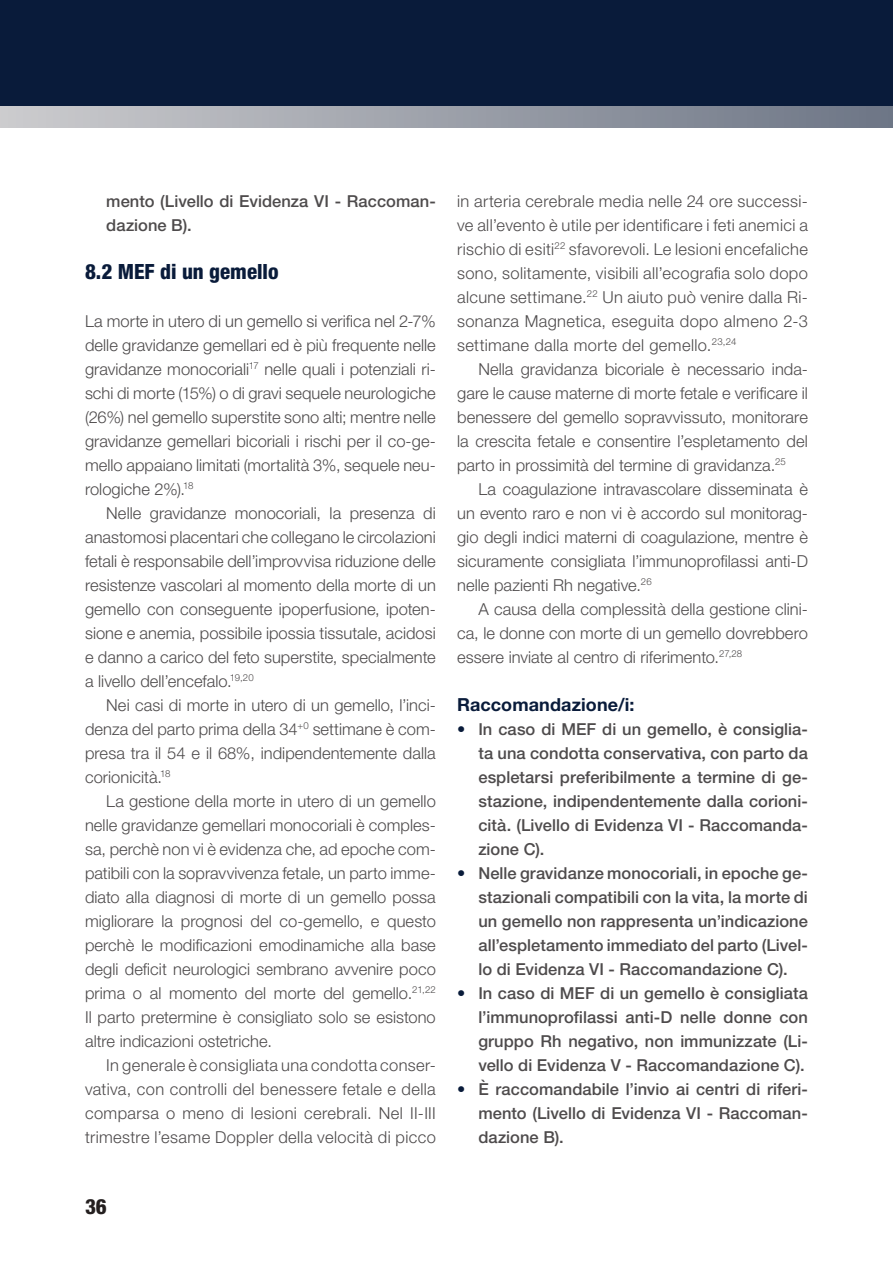
<style>
.page{position:relative;width:893px;height:1263px;background:#fff}
.page>*{position:absolute;margin:0;border:0;box-sizing:border-box;transform-origin:0 0}
.t1{font:800 condensed 21px "Helvetica Neue LT Std";color:#091b3a}
.t2{font:800 condensed 21px "Helvetica Neue LT Std";color:#241f1f}
.t3{font:700 18px "Helvetica Neue LT Std";letter-spacing:.005em;color:#091b3a}
.t4{font:300 16.5px/24px "Helvetica Neue LT Std";color:#4e4b4c;text-align:justify}
.t5{font:500 16.5px/24px "Helvetica Neue LT Std";letter-spacing:.005em;color:#4e4b4c;text-align:justify}
.s1{color:#091b3a}
</style>
<div class="page">
<div style="left:0;top:0;width:893px;height:128px;background:#091b3a"></div>
<div style="left:0;top:106px;width:893px;height:22px;background:linear-gradient(to right,#ccccce,#6d7586)"></div>
<p class="t5" style="left:106px;top:189px;width:331px">mento (Livello di Evidenza VI - Raccoman&shy;dazione B).</p>
<p class="t1" style="left:85px;top:258px;width:195px">8.2 MEF di un gemello</p>
<p class="t4" style="left:85px;top:309px;width:352px">La morte in utero di un gemello si verifica nel 2‐7% delle gravidanze gemellari ed è più frequente nelle gravidanze monocoriali<sup>17</sup> nelle quali i potenziali ri‑ schi di morte (15%) o di gravi sequele neurologiche (26%) nel gemello superstite sono alti; mentre nelle gravidanze gemellari bicoriali i rischi per il co‐ge‑ mello appaiano limitati (mortalità 3%, sequele neu‑ rologiche 2%).<sup>18</sup></p>
<p class="t4" style="left:85px;top:501px;width:352px;text-indent:21px">Nelle gravidanze monocoriali, la presenza di anastomosi placentari che collegano le circolazioni fetali è responsabile dell’improvvisa riduzione delle resistenze vascolari al momento della morte di un gemello con conseguente ipoperfusione, ipoten‑ sione e anemia, possibile ipossia tissutale, acidosi e danno a carico del feto superstite, specialmente a livello dell’encefalo.<sup>19,20</sup></p>
<p class="t4" style="left:85px;top:693px;width:352px;text-indent:21px">Nei casi di morte in utero di un gemello, l’inci‑ denza del parto prima della 34<sup>+0</sup> settimane è com‑ presa tra il 54 e il 68%, indipendentemente dalla corionicità.<sup>18</sup></p>
<p class="t4" style="left:85px;top:789px;width:352px;text-indent:21px">La gestione della morte in utero di un gemello nelle gravidanze gemellari monocoriali è comples‑ sa, perchè non vi è evidenza che, ad epoche com‑ patibili con la sopravvivenza fetale, un parto imme‑ diato alla diagnosi di morte di un gemello possa migliorare la prognosi del co‐gemello, e questo perchè le modificazioni emodinamiche alla base degli deficit neurologici sembrano avvenire poco prima o al momento del morte del gemello.<sup>21,22<br></sup>Il parto pretermine è consigliato solo se esistono altre indicazioni ostetriche.</p>
<p class="t4" style="left:85px;top:1053px;width:352px;text-indent:21px">In generale è consigliata una condotta conser‑ vativa, con controlli del benessere fetale e della comparsa o meno di lesioni cerebrali. Nel II‐III trimestre l’esame Doppler della velocità di picco</p>
<p class="t2" style="left:85px;top:1194px;width:23px">36</p>
<p class="t4" style="left:457px;top:189px;width:352px">in arteria cerebrale media nelle 24 ore successi‑ ve all’evento è utile per identificare i feti anemici a rischio di esiti<sup>22</sup> sfavorevoli. Le lesioni encefaliche sono, solitamente, visibili all’ecografia solo dopo alcune settimane.<sup>22</sup> Un aiuto può venire dalla Ri‑ sonanza Magnetica, eseguita dopo almeno 2‐3 settimane dalla morte del gemello.<sup>23,24</sup></p>
<p class="t4" style="left:457px;top:357px;width:352px;text-indent:21px">Nella gravidanza bicoriale è necessario inda‑ gare le cause materne di morte fetale e verificare il benessere del gemello sopravvissuto, monitorare la crescita fetale e consentire l’espletamento del parto in prossimità del termine di gravidanza.<sup>25</sup></p>
<p class="t4" style="left:457px;top:477px;width:352px;text-align:left;text-indent:21px">La coagulazione intravascolare disseminata è un evento raro e non vi è accordo sul monitorag‑ gio degli indici materni di coagulazione, mentre è sicuramente consigliata l’immunoprofilassi anti‐D nelle pazienti Rh negative.<sup>26</sup></p>
<p class="t4" style="left:457px;top:597px;width:352px;text-indent:21px">A causa della complessità della gestione clini‑ ca, le donne con morte di un gemello dovrebbero essere inviate al centro di riferimento.<sup>27,28</sup></p>
<p class="t3" style="left:457px;top:693px;width:179px">Raccomandazione/i:</p>
<p class="t5" style="left:478px;top:717px;width:331px;text-indent:-21px"><span class="s1">•</span> In caso di MEF di un gemello, è consiglia&shy;ta una condotta conservativa, con parto da espletarsi preferibilmente a termine di ge&shy;stazione, indipendentemente dalla corioni&shy;cità. (Livello di Evidenza VI - Raccomanda&shy;zione C).</p>
<p class="t5" style="left:478px;top:861px;width:331px;text-indent:-21px"><span class="s1">•</span> Nelle gravidanze monocoriali, in epoche ge&shy;stazionali compatibili con la vita, la morte di un gemello non rappresenta un’indicazione all’espletamento immediato del parto (Livel&shy;lo di Evidenza VI - Raccomandazione C).</p>
<p class="t5" style="left:478px;top:981px;width:331px;text-indent:-21px"><span class="s1">•</span> In caso di MEF di un gemello è consigliata l’immunoprofilassi anti-D nelle donne con gruppo Rh negativo, non immunizzate (Li&shy;vello di Evidenza V - Raccomandazione C).</p>
<p class="t5" style="left:478px;top:1077px;width:331px;text-indent:-21px"><span class="s1">•</span> È raccomandabile l’invio ai centri di riferi&shy;mento (Livello di Evidenza VI - Raccoman&shy;dazione B).</p>
</div>
